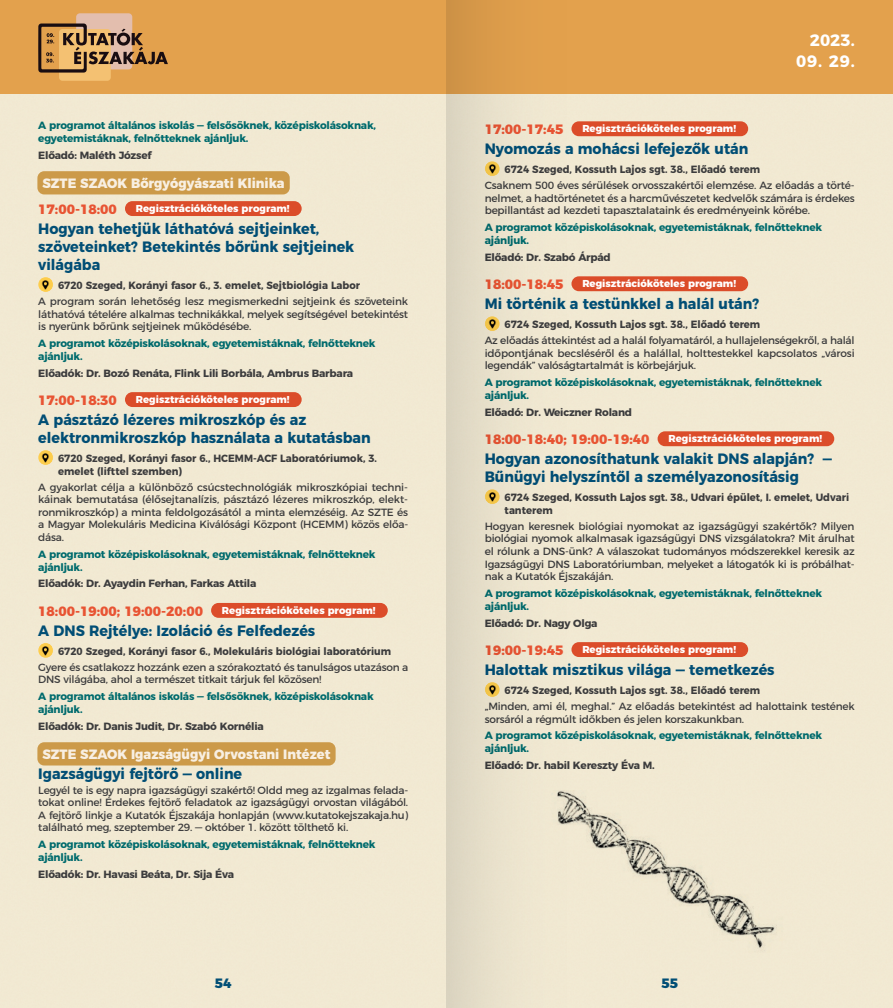
<style>
.page{position:relative;width:893px;height:1008px;background:#fff}
.page>*{position:absolute;margin:0;border:0;box-sizing:border-box;transform-origin:0 0}
.t1{font:700 16.5px "Montserrat";color:#fff}
.t2{font:700 15px/18px "Montserrat";color:#014e75;scale:.95 1}
.t3{font:800 13.5px "Montserrat";color:#e85433}
.t4{font:800 13.5px "Montserrat";color:#f8efe2;scale:.95 1}
.t5{font:800 13.5px "Montserrat";color:#014e75}
.t6{font:10.5px/12.6px "Montserrat";letter-spacing:-.02em;color:#3c3c3d;text-align:justify}
.t7{font:700 10.5px/12.6px "Montserrat";letter-spacing:-.02em;color:#006b6d}
.t8{font:700 10.5px/12.6px "Montserrat";color:#3c3c3d;scale:.95 1}
.t9{font:700 10.5px "Montserrat";letter-spacing:-.02em;color:#3c3c3d}
.t10{font:800 10.05px "Montserrat";color:#fff}
</style>
<div class="page">
<div style="left:0;top:94px;width:893px;height:914px;background:#f1e9d2"></div>
<div style="left:446px;top:0;width:447px;height:94px;background:#e3a14d"></div>
<div style="left:0;top:0;width:446px;height:94px;background:#e3a14d"></div>
<div style="left:76px;top:13px;width:56px;height:56px;background:#e3beae;border-radius:4px"></div>
<div style="left:59px;top:29px;width:52px;height:52px;background:#f4c172;border-radius:3px"></div>
<svg style="left:38px;top:24px;width:130px;height:49px"></svg>
<div style="left:37px;top:171px;width:253px;height:23px;background:#cc9a49;border-radius:7px"></div>
<div style="left:37px;top:742px;width:299px;height:23px;background:#cc9a49;border-radius:7px"></div>
<div style="left:125px;top:201px;width:177px;height:15px;background:#db4c2a;border-radius:7px"></div>
<img style="left:38px;top:277px;width:15px;height:15px;border-radius:7px">
<div style="left:125px;top:392px;width:177px;height:15px;background:#db4c2a;border-radius:7px"></div>
<img style="left:38px;top:450px;width:15px;height:15px;border-radius:7px">
<div style="left:211px;top:603px;width:177px;height:15px;background:#db4c2a;border-radius:7px"></div>
<img style="left:38px;top:643px;width:15px;height:15px;border-radius:7px">
<div style="left:571px;top:121px;width:177px;height:15px;background:#db4c2a;border-radius:7px"></div>
<div style="left:571px;top:276px;width:177px;height:15px;background:#db4c2a;border-radius:7px"></div>
<div style="left:658px;top:431px;width:176px;height:15px;background:#db4c2a;border-radius:7px"></div>
<div style="left:571px;top:642px;width:177px;height:15px;background:#db4c2a;border-radius:7px"></div>
<img style="left:634px;top:791px;width:150px;height:162px">
<svg style="left:446px;top:0;width:188px;height:1008px;background:#e5d6bb"></svg>
<p class="t7" style="left:38px;top:118px;width:339px">A programot általános iskolás ― felsősöknek, középiskolásoknak, egyetemistáknak, felnőtteknek ajánljuk.</p>
<p class="t9" style="left:38px;top:146px;width:115px">Előadó: Maléth József</p>
<p class="t4" style="left:43px;top:172px;width:256px">SZTE SZAOK Bőrgyógyászati Klinika</p>
<p class="t3" style="left:38px;top:198px;width:80px">17:00-18:00</p>
<p class="t10" style="left:136px;top:200px;width:155px">Regisztrációköteles program!</p>
<h2 class="t2" style="left:38px;top:218px;width:334px">Hogyan tehetjük láthatóvá sejtjeinket, szöveteinket? Betekintés bőrünk sejtjeinek világába</h2>
<p class="t8" style="left:58px;top:278px;width:319px">6720 Szeged, Korányi fasor 6., 3. emelet, Sejtbiológia Labor</p>
<p class="t6" style="left:38px;top:294px;width:371px">A program során lehetőség lesz megismerkedni sejtjeink és szöveteink láthatóvá tételére alkalmas technikákkal, melyek segítségével betekintést is nyerünk bőrünk sejtjeinek működésébe.</p>
<p class="t7" style="left:38px;top:336px;width:339px">A programot középiskolásoknak, egyetemistáknak, felnőtteknek ajánljuk.</p>
<p class="t9" style="left:38px;top:364px;width:316px">Előadók: Dr. Bozó Renáta, Flink Lili Borbála, Ambrus Barbara</p>
<p class="t3" style="left:38px;top:389px;width:80px">17:00-18:30</p>
<p class="t10" style="left:136px;top:391px;width:155px">Regisztrációköteles program!</p>
<h2 class="t2" style="left:38px;top:409px;width:351px">A pásztázó lézeres mikroszkóp és az elektronmikroszkóp használata a kutatásban</h2>
<p class="t8" style="left:58px;top:451px;width:337px">6720 Szeged, Korányi fasor 6., HCEMM-ACF Laboratóriumok, 3. emelet (lifttel szemben)</p>
<p class="t6" style="left:38px;top:480px;width:371px">A gyakorlat célja a különböző csúcstechnológiák mikroszkópiai techni&shy;káinak bemutatása (élősejtanalízis, pásztázó lézeres mikroszkóp, elekt&shy;ronmikroszkóp) a minta feldolgozásától a minta elemzéséig. Az SZTE és a Magyar Molekuláris Medicina Kiválósági Központ (HCEMM) közös előa&shy;dása.</p>
<p class="t7" style="left:38px;top:547px;width:339px">A programot középiskolásoknak, egyetemistáknak, felnőtteknek ajánljuk.</p>
<p class="t9" style="left:38px;top:575px;width:220px">Előadók: Dr. Ayaydin Ferhan, Farkas Attila</p>
<p class="t3" style="left:38px;top:599px;width:166px">18:00-19:00; 19:00-20:00</p>
<p class="t10" style="left:222px;top:602px;width:155px">Regisztrációköteles program!</p>
<h2 class="t2" style="left:38px;top:620px;width:293px">A DNS Rejtélye: Izoláció és Felfedezés</h2>
<p class="t8" style="left:58px;top:644px;width:352px">6720 Szeged, Korányi fasor 6., Molekuláris biológiai laboratórium</p>
<p class="t6" style="left:38px;top:660px;width:371px">Gyere és csatlakozz hozzánk ezen a szórakoztató és tanulságos utazáson a<br>DNS világába, ahol a természet titkait tárjuk fel közösen!</p>
<p class="t7" style="left:38px;top:689px;width:337px">A programot általános iskolás ― felsősöknek, középiskolásoknak ajánljuk.</p>
<p class="t9" style="left:38px;top:717px;width:227px">Előadók: Dr. Danis Judit, Dr. Szabó Kornélia</p>
<p class="t4" style="left:43px;top:743px;width:305px">SZTE SZAOK Igazságügyi Orvostani Intézet</p>
<h2 class="t2" style="left:38px;top:763px;width:216px">Igazságügyi fejtörő ― online</h2>
<p class="t6" style="left:38px;top:782px;width:371px">Legyél te is egy napra igazságügyi szakértő! Oldd meg az izgalmas felada&shy;tokat online! Érdekes fejtörő feladatok az igazságügyi orvostan világából.<br>A fejtörő linkje a Kutatók Éjszakája honlapján (www.kutatokejszakaja.hu) található meg, szeptember 29. ― október 1. között tölthető ki.</p>
<p class="t7" style="left:38px;top:837px;width:339px">A programot középiskolásoknak, egyetemistáknak, felnőtteknek ajánljuk.</p>
<p class="t9" style="left:38px;top:865px;width:197px">Előadók: Dr. Havasi Beáta, Dr. Sija Éva</p>
<h1 class="t1" style="left:810px;top:27px;width:46px">2023.</h1>
<h1 class="t1" style="left:796px;top:48px;width:60px">09. 29.</h1>
<p class="t3" style="left:485px;top:118px;width:80px">17:00-17:45</p>
<p class="t10" style="left:582px;top:120px;width:155px">Regisztrációköteles program!</p>
<h2 class="t2" style="left:485px;top:139px;width:279px">Nyomozás a mohácsi lefejezők után</h2>
<p class="t8" style="left:505px;top:162px;width:271px">6724 Szeged, Kossuth Lajos sgt. 38., Előadó terem</p>
<p class="t6" style="left:485px;top:178px;width:371px">Csaknem 500 éves sérülések orvosszakértői elemzése. Az előadás a törté&shy;nelmet, a hadtörténetet és a harcművészetet kedvelők számára is érdekes bepillantást ad kezdeti tapasztalataink és eredményeink körébe.</p>
<p class="t7" style="left:485px;top:220px;width:339px">A programot középiskolásoknak, egyetemistáknak, felnőtteknek ajánljuk.</p>
<p class="t9" style="left:485px;top:248px;width:128px">Előadó: Dr. Szabó Árpád</p>
<p class="t3" style="left:485px;top:273px;width:80px">18:00-18:45</p>
<p class="t10" style="left:582px;top:275px;width:155px">Regisztrációköteles program!</p>
<h2 class="t2" style="left:485px;top:294px;width:290px">Mi történik a testünkkel a halál után?</h2>
<p class="t8" style="left:505px;top:317px;width:271px">6724 Szeged, Kossuth Lajos sgt. 38., Előadó terem</p>
<p class="t6" style="left:485px;top:333px;width:371px">Az előadás áttekintést ad a halál folyamatáról, a hullajelenségekről, a halál időpontjának becsléséről és a halállal, holttestekkel kapcsolatos „városi legendák” valóságtartalmát is körbejárjuk.</p>
<p class="t7" style="left:485px;top:375px;width:339px">A programot középiskolásoknak, egyetemistáknak, felnőtteknek ajánljuk.</p>
<p class="t9" style="left:485px;top:403px;width:149px">Előadó: Dr. Weiczner Roland</p>
<p class="t3" style="left:485px;top:428px;width:166px">18:00-18:40; 19:00-19:40</p>
<p class="t10" style="left:668px;top:430px;width:155px">Regisztrációköteles program!</p>
<h2 class="t2" style="left:485px;top:448px;width:367px">Hogyan azonosíthatunk valakit DNS alapján? ―<br>Bűnügyi helyszíntől a személyazonosításig</h2>
<p class="t8" style="left:505px;top:490px;width:364px">6724 Szeged, Kossuth Lajos sgt. 38., Udvari épület, I. emelet, Udvari tanterem</p>
<p class="t6" style="left:485px;top:519px;width:371px">Hogyan keresnek biológiai nyomokat az igazságügyi szakértők? Milyen biológiai nyomok alkalmasak igazságügyi DNS vizsgálatokra? Mit árulhat el rólunk a DNS-ünk? A válaszokat tudományos módszerekkel keresik az Igazságügyi DNS Laboratóriumban, melyeket a látogatók ki is próbálhat&shy;nak a Kutatók Éjszakáján.</p>
<p class="t7" style="left:485px;top:586px;width:339px">A programot középiskolásoknak, egyetemistáknak, felnőtteknek ajánljuk.</p>
<p class="t9" style="left:485px;top:614px;width:114px">Előadó: Dr. Nagy Olga</p>
<p class="t3" style="left:485px;top:639px;width:80px">19:00-19:45</p>
<p class="t10" style="left:582px;top:641px;width:155px">Regisztrációköteles program!</p>
<h2 class="t2" style="left:485px;top:659px;width:307px">Halottak misztikus világa ― temetkezés</h2>
<p class="t8" style="left:505px;top:683px;width:271px">6724 Szeged, Kossuth Lajos sgt. 38., Előadó terem</p>
<p class="t6" style="left:485px;top:699px;width:371px">„Minden, ami él, meghal.” Az előadás betekintést ad halottaink testének sorsáról a régmúlt időkben és jelen korszakunkban.</p>
<p class="t7" style="left:485px;top:728px;width:339px">A programot középiskolásoknak, egyetemistáknak, felnőtteknek ajánljuk.</p>
<p class="t9" style="left:485px;top:756px;width:171px">Előadó: Dr. habil Kereszty Éva M.</p>
<p class="t5" style="left:215px;top:972px;width:18px">54</p>
<p class="t5" style="left:661px;top:972px;width:18px">55</p>
</div>
